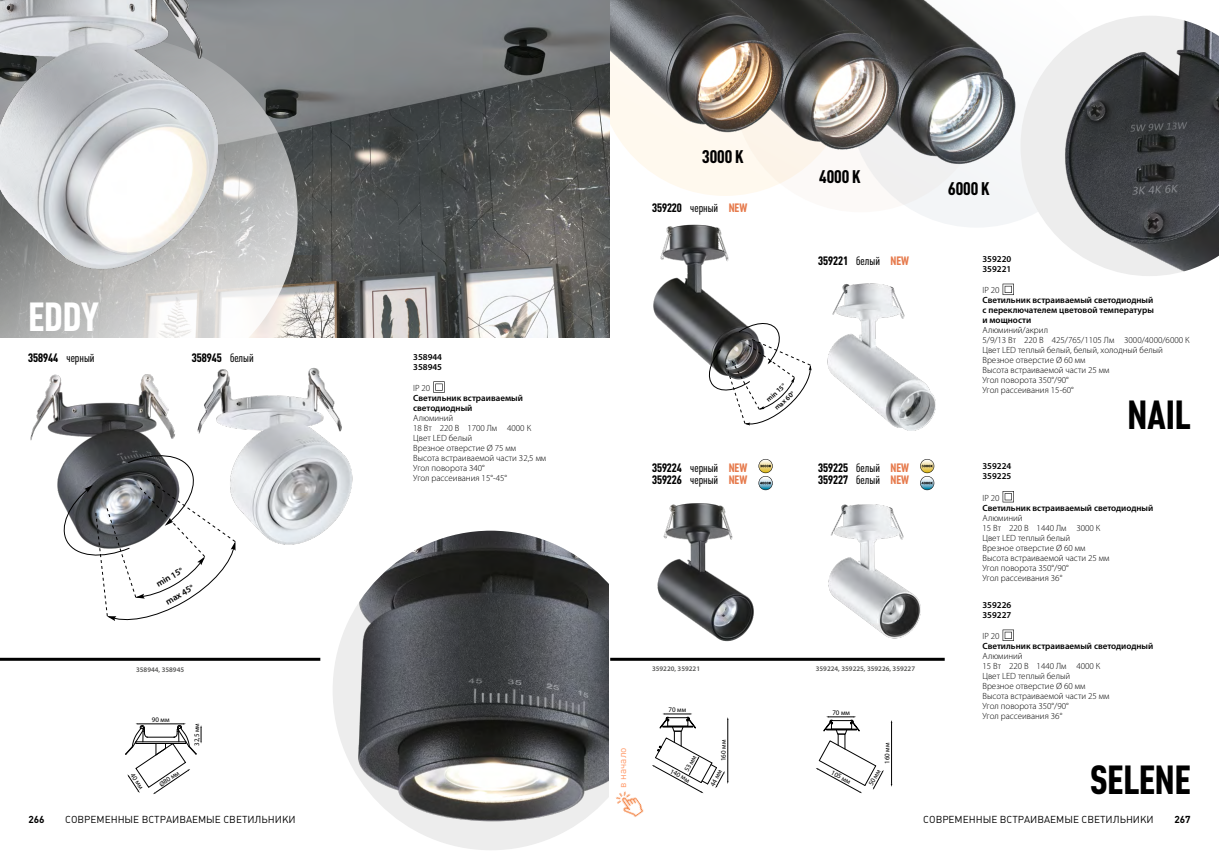
<style>
.page{position:relative;width:1219px;height:851px;background:#fff}
.page>*{position:absolute;margin:0;border:0;box-sizing:border-box;transform-origin:0 0}
.t1{font:700 40px "Plumb Condensed";color:#000}
.t2{font:700 40px "Plumb Condensed";color:#fff}
.t3{font:700 18px "Plumb Condensed";color:#000}
.t4{font:700 12px/12px "Plumb Condensed";color:#000}
.t5{font:10px "Plumb";color:#000}
.t6{font:10px "Plumb";color:#ff9866}
.t7{font:700 10px "Plumb";color:#000}
.t8{font:300 9px/10px "Myriad Pro";color:#000}
.t9{font:600 9px/10px "Myriad Pro";color:#000}
.t10{font:7px "Myriad Pro";color:#000}
.t11{font:600 7px "Myriad Pro";color:#575756}
.t12{font:600 7px/11.9px "Myriad Pro";color:#000}
.s1{font-weight:400}
.s2{color:#e67a4c}
</style>
<div class="page">
<svg style="left:917px;top:172px;width:103px;height:55px;fill:#f3f5f7"></svg>
<svg style="left:871px;top:172px;width:118px;height:40px;fill:#f3f5f7"></svg>
<svg style="left:609px;top:155px;width:190px;height:41px;fill:#fff9ee"></svg>
<img style="left:756px;top:0;width:260px;height:172px">
<img style="left:639px;top:0;width:260px;height:163px">
<img style="left:609px;top:0;width:179px;height:155px">
<img style="left:333px;top:530px;width:276px;height:320px">
<img style="left:1020px;top:16px;width:199px;height:260px">
<svg style="left:433px;top:381px;width:12px;height:11px"></svg>
<svg style="left:1003px;top:283px;width:11px;height:12px"></svg>
<hr style="left:0;top:657px;width:320px;height:3px;background:#000">
<img style="left:217px;top:0;width:392px;height:337px">
<svg style="left:0;top:37px;width:298px;height:301px;background:#babbba"></svg>
<img style="left:0;top:0;width:217px;height:276px">
<img style="left:197px;top:367px;width:158px;height:182px">
<img style="left:653px;top:224px;width:87px;height:137px">
<img style="left:827px;top:283px;width:109px;height:148px">
<img style="left:30px;top:374px;width:145px;height:117px">
<svg style="left:125px;top:723px;width:77px;height:71px"></svg>
<svg style="left:58px;top:451px;width:178px;height:170px"></svg>
<svg style="left:706px;top:320px;width:106px;height:105px"></svg>
<svg style="left:1003px;top:491px;width:11px;height:11px"></svg>
<svg style="left:1003px;top:629px;width:11px;height:11px"></svg>
<img style="left:657px;top:503px;width:97px;height:139px">
<img style="left:828px;top:504px;width:93px;height:135px">
<hr style="left:610px;top:657px;width:335px;height:3px;background:#000">
<svg style="left:652px;top:713px;width:77px;height:80px"></svg>
<hr style="left:891px;top:722px;width:1px;height:61px;background:#000">
<svg style="left:816px;top:716px;width:68px;height:77px"></svg>
<svg style="left:920px;top:459px;width:14px;height:31px"></svg>
<svg style="left:758px;top:459px;width:15px;height:31px"></svg>
<img style="left:616px;top:791px;width:28px;height:26px">
<h1 class="t2" style="left:28px;top:295px;width:72px">EDDY</h1>
<h3 class="t4" style="left:28px;top:351px;width:68px">358944 <span class="s1">черный</span></h3>
<h3 class="t4" style="left:192px;top:351px;width:63px">358945 <span class="s1">белый</span></h3>
<p class="t9" style="left:154px;top:580px;width:31px;rotate:-30deg">min 15°</p>
<p class="t9" style="left:164px;top:598px;width:33px;rotate:-30deg">max 45°</p>
<p class="t11" style="left:136px;top:665px;width:50px">358944, 358945</p>
<p class="t10" style="left:152px;top:715px;width:19px">90 мм</p>
<p class="t10" style="left:136px;top:771px;width:19px;rotate:57deg">40 мм</p>
<p class="t10" style="left:158px;top:781px;width:24px;rotate:-34deg">Ø80 мм</p>
<p class="t10" style="left:193px;top:745px;width:24px;rotate:-90deg">32,5 мм</p>
<p class="t9" style="left:413px;top:351px;width:30px">358944<br>358945</p>
<p class="t8" style="left:413px;top:383px;width:19px">IP 20</p>
<p class="t9" style="left:413px;top:392px;width:111px">Светильник встраиваемый светодиодный</p>
<p class="t8" style="left:413px;top:413px;width:135px">Алюминий<br>18 Вт 220 В 1700 Лм 4000 К<br>Цвет LED белый<br>Врезное отверстие Ø 75 мм<br>Высота встраиваемой части 32,5 мм<br>Угол поворота 340°<br>Угол рассеивания 15°-45°</p>
<h2 class="t3" style="left:702px;top:147px;width:43px">3000 К</h2>
<h3 class="t4" style="left:652px;top:202px;width:97px">359220 <span class="s1">черный</span> <span class="s2">NEW</span></h3>
<h2 class="t3" style="left:819px;top:167px;width:43px">4000 К</h2>
<h3 class="t4" style="left:818px;top:255px;width:92px">359221 <span class="s1">белый</span> <span class="s2">NEW</span></h3>
<p class="t12" style="left:763px;top:395px;width:26px;rotate:-41deg">min 15° max 60°</p>
<h3 class="t4" style="left:652px;top:462px;width:97px">359224 <span class="s1">черный</span> <span class="s2">NEW<br></span>359226 <span class="s1">черный</span> <span class="s2">NEW</span></h3>
<h3 class="t4" style="left:818px;top:462px;width:92px">359225 <span class="s1">белый</span> <span class="s2">NEW<br></span>359227 <span class="s1">белый</span> <span class="s2">NEW</span></h3>
<p class="t6" style="left:617px;top:787px;width:42px;rotate:-90deg">в начало</p>
<p class="t11" style="left:652px;top:664px;width:50px">359220, 359221</p>
<p class="t11" style="left:816px;top:664px;width:101px">359224, 359225, 359226, 359227</p>
<p class="t10" style="left:669px;top:705px;width:19px">70 мм</p>
<p class="t10" style="left:832px;top:708px;width:19px">70 мм</p>
<p class="t10" style="left:682px;top:768px;width:19px;rotate:-61deg">53 мм</p>
<p class="t10" style="left:673px;top:766px;width:23px;rotate:29deg">140 мм</p>
<p class="t10" style="left:719px;top:761px;width:23px;rotate:-90deg">160 мм</p>
<p class="t10" style="left:708px;top:783px;width:19px;rotate:-61deg">44 мм</p>
<p class="t10" style="left:834px;top:768px;width:23px;rotate:29deg">105 мм</p>
<p class="t10" style="left:883px;top:764px;width:23px;rotate:-90deg">160 мм</p>
<p class="t10" style="left:866px;top:782px;width:19px;rotate:-61deg">50 мм</p>
<h2 class="t3" style="left:948px;top:178px;width:43px">6000 К</h2>
<p class="t9" style="left:982px;top:254px;width:30px">359220<br>359221</p>
<p class="t8" style="left:982px;top:285px;width:19px">IP 20</p>
<p class="t9" style="left:982px;top:295px;width:173px;text-align:justify">Светильник встраиваемый светодиодный с переключателем цветовой температуры и мощности</p>
<p class="t8" style="left:982px;top:325px;width:209px">Алюминий/акрил<br>5/9/13 Вт 220 В 425/765/1105 Лм 3000/4000/6000 К<br>Цвет LED теплый белый, белый, холодный белый<br>Врезное отверстие Ø 60 мм<br>Высота встраиваемой части 25 мм<br>Угол поворота 350°/90°<br>Угол рассеивания 15-60°</p>
<p class="t9" style="left:982px;top:461px;width:30px">359224<br>359225</p>
<h1 class="t1" style="left:1127px;top:392px;width:65px">NAIL</h1>
<p class="t8" style="left:982px;top:492px;width:19px">IP 20</p>
<p class="t9" style="left:982px;top:502px;width:172px">Светильник встраиваемый светодиодный</p>
<p class="t8" style="left:982px;top:512px;width:129px">Алюминий<br>15 Вт 220 В 1440 Лм 3000 К<br>Цвет LED теплый белый<br>Врезное отверстие Ø 60 мм<br>Высота встраиваемой части 25 мм<br>Угол поворота 350°/90°<br>Угол рассеивания 36°</p>
<p class="t9" style="left:982px;top:599px;width:30px">359226<br>359227</p>
<p class="t8" style="left:982px;top:631px;width:19px">IP 20</p>
<p class="t9" style="left:982px;top:640px;width:172px">Светильник встраиваемый светодиодный</p>
<p class="t8" style="left:982px;top:651px;width:129px">Алюминий<br>15 Вт 220 В 1440 Лм 4000 К<br>Цвет LED теплый белый<br>Врезное отверстие Ø 60 мм<br>Высота встраиваемой части 25 мм<br>Угол поворота 350°/90°<br>Угол рассеивания 36°</p>
<h1 class="t1" style="left:1091px;top:757px;width:101px">SELENE</h1>
<p class="t7" style="left:28px;top:813px;width:18px">266</p>
<p class="t5" style="left:65px;top:813px;width:232px">СОВРЕМЕННЫЕ ВСТРАИВАЕМЫЕ СВЕТИЛЬНИКИ</p>
<p class="t5" style="left:923px;top:813px;width:232px">СОВРЕМЕННЫЕ ВСТРАИВАЕМЫЕ СВЕТИЛЬНИКИ</p>
<p class="t7" style="left:1174px;top:813px;width:18px">267</p>
</div>
